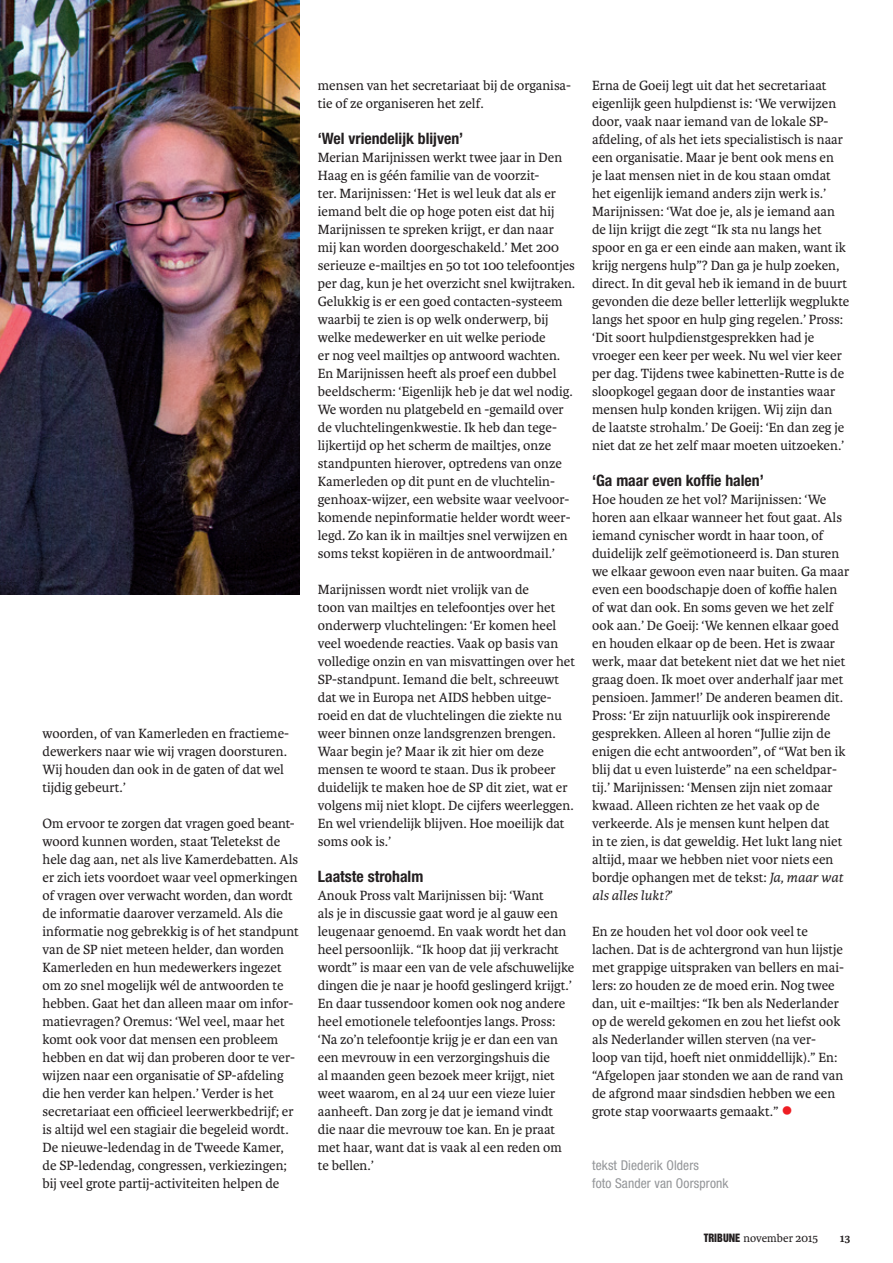
<style>
.page{position:relative;width:893px;height:1263px;background:#fff}
.page>*{position:absolute;margin:0;border:0;box-sizing:border-box;transform-origin:0 0}
.t1{font:700 condensed 15.75px "Helvetica Neue LT Std";color:#231f20}
.t2{font:14.25px/18px "Karmina";color:#231f20}
.t3{font:condensed 13.5px/18px "Helvetica Neue LT Std";letter-spacing:.01em;color:#939598}
.t4{font:12px "Karmina";color:#231f20}
.t5{font:700 12px "Karmina";color:#231f20}
.s1{font-style:italic}
.s2{font-family:"Helvetica Neue LT Std";font-stretch:condensed;font-size:24px;color:#ee1d23}
.s3{font-family:"Helvetica Inserat LT Std";font-size:10.5px}
</style>
<div class="page">
<img style="left:0;top:0;width:300px;height:594px">
<p class="t2" style="left:43px;top:725px;width:248px">woorden, of van Kamerleden en fractieme&shy;dewerkers naar wie wij vragen doorsturen.<br>Wij houden dan ook in de gaten of dat wel tijdig gebeurt.’</p>
<p class="t2" style="left:43px;top:815px;width:258px">Om ervoor te zorgen dat vragen goed beant&shy;woord kunnen worden, staat Teletekst de hele dag aan, net als live Kamerdebatten. Als er zich iets voordoet waar veel opmerkingen of vragen over verwacht worden, dan wordt de informatie daarover verzameld. Als die informatie nog gebrekkig is of het standpunt van de SP niet meteen helder, dan worden Kamerleden en hun medewerkers ingezet om zo snel mogelijk wél de antwoorden te hebben. Gaat het dan alleen maar om infor&shy;matievragen? Oremus: ‘Wel veel, maar het komt ook voor dat mensen een probleem hebben en dat wij dan proberen door te ver&shy;wijzen naar een organisatie of SP-afdeling die hen verder kan helpen.’ Verder is het secretariaat een officieel leerwerkbedrijf; er is altijd wel een stagiair die begeleid wordt.<br>De nieuwe-ledendag in de Tweede Kamer, de SP-ledendag, congressen, verkiezingen; bij veel grote partij-activiteiten helpen de</p>
<p class="t2" style="left:318px;top:77px;width:255px">mensen van het secretariaat bij de organisa&shy;tie of ze organiseren het zelf.</p>
<p class="t1" style="left:318px;top:129px;width:147px">‘Wel vriendelijk blijven’</p>
<p class="t2" style="left:318px;top:149px;width:259px">Merian Marijnissen werkt twee jaar in Den Haag en is géén familie van de voorzit-<br>ter. Marijnissen: ‘Het is wel leuk dat als er iemand belt die op hoge poten eist dat hij Marijnissen te spreken krijgt, er dan naar mij kan worden doorgeschakeld.’ Met 200 serieuze e-mailtjes en 50 tot 100 telefoontjes per dag, kun je het overzicht snel kwijtraken.<br>Gelukkig is er een goed contacten-systeem waarbij te zien is op welk onderwerp, bij welke medewerker en uit welke periode<br>er nog veel mailtjes op antwoord wachten.<br>En Marijnissen heeft als proef een dubbel beeldscherm: ‘Eigenlijk heb je dat wel nodig.<br>We worden nu platgebeld en -gemaild over de vluchtelingenkwestie. Ik heb dan tege&shy;lijkertijd op het scherm de mailtjes, onze standpunten hierover, optredens van onze Kamerleden op dit punt en de vluchtelin&shy;genhoax-wijzer, een website waar veelvoor&shy;komende nepinformatie helder wordt weer&shy;legd. Zo kan ik in mailtjes snel verwijzen en soms tekst kopiëren in de antwoordmail.’</p>
<p class="t2" style="left:318px;top:581px;width:259px">Marijnissen wordt niet vrolijk van de<br>toon van mailtjes en telefoontjes over het onderwerp vluchtelingen: ‘Er komen heel veel woedende reacties. Vaak op basis van volledige onzin en van misvattingen over het SP-standpunt. Iemand die belt, schreeuwt dat we in Europa net AIDS hebben uitge&shy;roeid en dat de vluchtelingen die ziekte nu weer binnen onze landsgrenzen brengen.<br>Waar begin je? Maar ik zit hier om deze mensen te woord te staan. Dus ik probeer duidelijk te maken hoe de SP dit ziet, wat er volgens mij niet klopt. De cijfers weerleggen.<br>En wel vriendelijk blijven. Hoe moeilijk dat soms ook is.’</p>
<p class="t1" style="left:318px;top:867px;width:107px">Laatste strohalm</p>
<p class="t2" style="left:318px;top:887px;width:258px">Anouk Pross valt Marijnissen bij: ‘Want<br>als je in discussie gaat word je al gauw een leugenaar genoemd. En vaak wordt het dan heel persoonlijk. “Ik hoop dat jij verkracht wordt” is maar een van de vele afschuwelijke dingen die je naar je hoofd geslingerd krijgt.’ En daar tussendoor komen ook nog andere heel emotionele telefoontjes langs. Pross: ‘Na zo’n telefoontje krijg je er dan een van een mevrouw in een verzorgingshuis die<br>al maanden geen bezoek meer krijgt, niet weet waarom, en al 24 uur een vieze luier aanheeft. Dan zorg je dat je iemand vindt die naar die mevrouw toe kan. En je praat met haar, want dat is vaak al een reden om te bellen.’</p>
<p class="t2" style="left:592px;top:77px;width:259px">Erna de Goeij legt uit dat het secretariaat eigenlijk geen hulpdienst is: ‘We verwijzen door, vaak naar iemand van de lokale SP&shy;afdeling, of als het iets specialistisch is naar een organisatie. Maar je bent ook mens en<br>je laat mensen niet in de kou staan omdat het eigenlijk iemand anders zijn werk is.’ Marijnissen: ‘Wat doe je, als je iemand aan de lijn krijgt die zegt “Ik sta nu langs het spoor en ga er een einde aan maken, want ik krijg nergens hulp”? Dan ga je hulp zoeken, direct. In dit geval heb ik iemand in de buurt gevonden die deze beller letterlijk wegplukte langs het spoor en hulp ging regelen.’ Pross: ‘Dit soort hulpdienstgesprekken had je vroeger een keer per week. Nu wel vier keer per dag. Tijdens twee kabinetten-Rutte is de sloopkogel gegaan door de instanties waar mensen hulp konden krijgen. Wij zijn dan de laatste strohalm.’ De Goeij: ‘En dan zeg je niet dat ze het zelf maar moeten uitzoeken.’</p>
<p class="t1" style="left:592px;top:471px;width:173px">‘Ga maar even koffie halen’</p>
<p class="t2" style="left:592px;top:491px;width:259px">Hoe houden ze het vol? Marijnissen: ‘We horen aan elkaar wanneer het fout gaat. Als iemand cynischer wordt in haar toon, of duidelijk zelf geëmotioneerd is. Dan sturen we elkaar gewoon even naar buiten. Ga maar even een boodschapje doen of koffie halen of wat dan ook. En soms geven we het zelf ook aan.’ De Goeij: ‘We kennen elkaar goed en houden elkaar op de been. Het is zwaar werk, maar dat betekent niet dat we het niet graag doen. Ik moet over anderhalf jaar met pensioen. Jammer!’ De anderen beamen dit.<br>Pross: ‘Er zijn natuurlijk ook inspirerende gesprekken. Alleen al horen “Jullie zijn de enigen die echt antwoorden”, of “Wat ben ik blij dat u even luisterde” na een scheldpar&shy;tij.’ Marijnissen: ‘Mensen zijn niet zomaar kwaad. Alleen richten ze het vaak op de verkeerde. Als je mensen kunt helpen dat<br>in te zien, is dat geweldig. Het lukt lang niet altijd, maar we hebben niet voor niets een bordje ophangen met de tekst: <span class="s1">Ja, maar wat als alles lukt?</span>’</p>
<p class="t2" style="left:592px;top:923px;width:253px">En ze houden het vol door ook veel te lachen. Dat is de achtergrond van hun lijstje met grappige uitspraken van bellers en mai&shy;lers: zo houden ze de moed erin. Nog twee dan, uit e-mailtjes: “Ik ben als Nederlander op de wereld gekomen en zou het liefst ook als Nederlander willen sterven (na ver&shy;loop van tijd, hoeft niet onmiddellijk).” En: “Afgelopen jaar stonden we aan de rand van de afgrond maar sindsdien hebben we een grote stap voorwaarts gemaakt.” <span class="s2">•</span></p>
<p class="t3" style="left:592px;top:1156px;width:138px">tekst Diederik Olders<br>foto Sander van Oorspronk</p>
<p class="t4" style="left:704px;top:1231px;width:116px"><span class="s3">TRIBUNE</span> november 2015</p>
<p class="t5" style="left:840px;top:1231px;width:12px">13</p>
</div>
